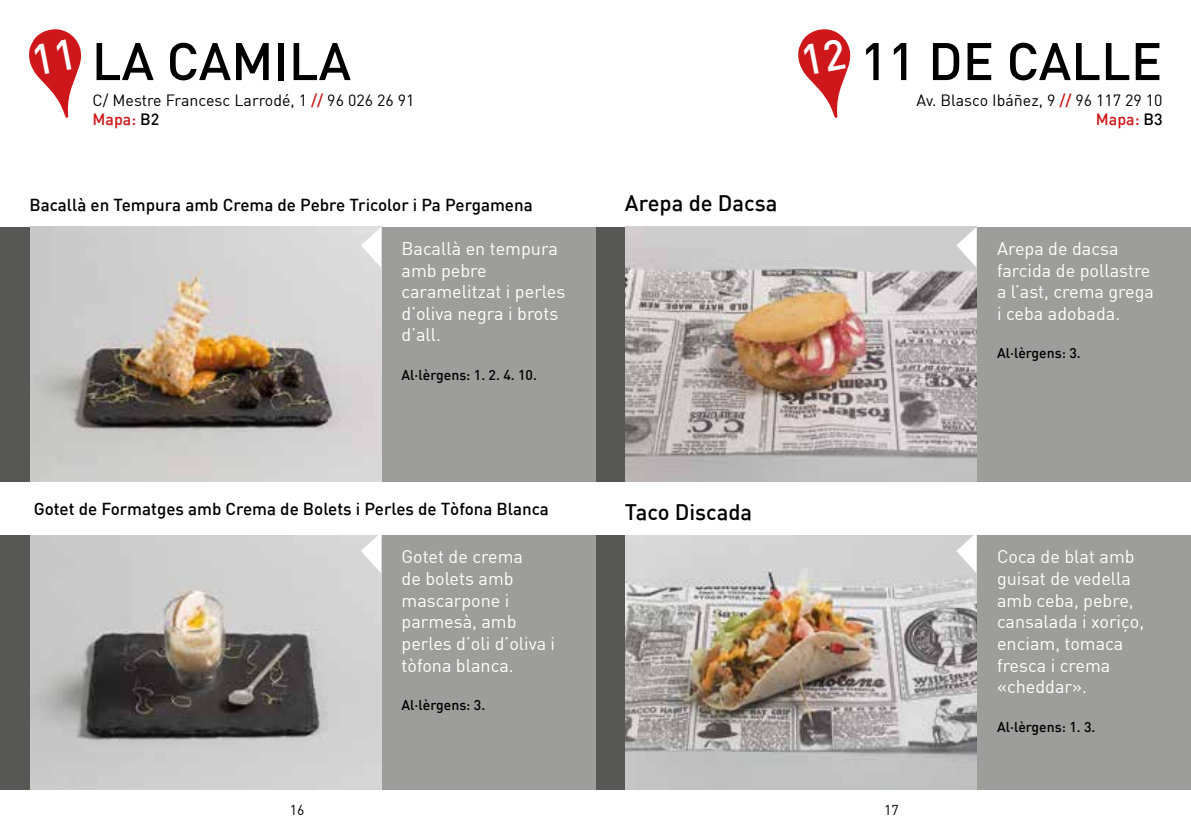
<style>
.page{position:relative;width:1191px;height:840px;background:#fff}
.page>*{position:absolute;margin:0;border:0;box-sizing:border-box;transform-origin:0 0}
.t1{font:500 52px "DIN";color:#000}
.t2{font:500 22px "DIN";color:#000}
.t3{font:18px/21.6px "DIN";color:#fff}
.t4{font:500 17px "DIN";color:#000}
.t5{font:16px/19.2px "DIN";color:#000;text-align:right}
.t6{font:500 14px "DIN";color:#000}
.t7{font:14px "DIN";color:#000}
.s1{font-weight:500;color:#cd171a}
.s2{font-weight:500}
</style>
<div class="page">
<div style="left:976px;top:227px;width:215px;height:254px;background:#9d9d9c"></div>
<div style="left:583px;top:227px;width:44px;height:254px;background:#575756"></div>
<div style="left:588px;top:535px;width:39px;height:254px;background:#575756"></div>
<div style="left:976px;top:535px;width:215px;height:254px;background:#9d9d9c"></div>
<img style="left:626px;top:227px;width:350px;height:254px">
<img style="left:626px;top:535px;width:350px;height:254px">
<svg style="left:956px;top:227px;width:20px;height:40px"></svg>
<svg style="left:956px;top:535px;width:20px;height:37px"></svg>
<div style="left:381px;top:227px;width:214px;height:254px;background:#9d9d9c"></div>
<div style="left:0;top:227px;width:31px;height:254px;background:#575756"></div>
<div style="left:0;top:535px;width:31px;height:254px;background:#575756"></div>
<div style="left:381px;top:535px;width:214px;height:254px;background:#9d9d9c"></div>
<img style="left:30px;top:227px;width:351px;height:254px">
<img style="left:30px;top:535px;width:351px;height:254px">
<svg style="left:361px;top:227px;width:20px;height:40px"></svg>
<svg style="left:361px;top:535px;width:20px;height:37px"></svg>
<svg style="left:29px;top:29px;width:53px;height:89px"></svg>
<svg style="left:798px;top:29px;width:53px;height:89px"></svg>
<h1 class="t1" style="left:92px;top:28px;width:261px">LA CAMILA</h1>
<h1 class="t1" style="left:860px;top:28px;width:303px">11 DE CALLE</h1>
<p class="t5" style="left:93px;top:90px;width:323px;text-align:left">C/ Mestre Francesc Larrodé, 1 <span class="s1">//</span> 96 026 26 91<br><span class="s1">Mapa:</span> <span class="s2">B2</span></p>
<p class="t5" style="left:916px;top:90px;width:247px">Av. Blasco Ibáñez, 9 <span class="s1">//</span> 96 117 29 10<br><span class="s1">Mapa:</span> <span class="s2">B3</span></p>
<p class="t4" style="left:29px;top:194px;width:505px">Bacallà en Tempura amb Crema de Pebre Tricolor i Pa Pergamena</p>
<p class="t3" style="left:401px;top:237px;width:165px">Bacallà en tempura amb pebre caramelitzat i perles d’oliva negra i brots d’all.</p>
<p class="t6" style="left:401px;top:365px;width:137px">Al·lèrgens: 1. 2. 4. 10.</p>
<p class="t2" style="left:625px;top:189px;width:154px">Arepa de Dacsa</p>
<p class="t3" style="left:997px;top:237px;width:158px">Arepa de dacsa farcida de pollastre a l’ast, crema grega i ceba adobada.</p>
<p class="t6" style="left:997px;top:344px;width:85px">Al·lèrgens: 3.</p>
<p class="t4" style="left:34px;top:497px;width:517px">Gotet de Formatges amb Crema de Bolets i Perles de Tòfona Blanca</p>
<p class="t2" style="left:625px;top:497px;width:129px">Taco Discada</p>
<p class="t3" style="left:401px;top:545px;width:155px">Gotet de crema<br>de bolets amb mascarpone i parmesà, amb perles d’oli d’oliva i tòfona blanca.</p>
<p class="t6" style="left:401px;top:695px;width:85px">Al·lèrgens: 3.</p>
<p class="t3" style="left:997px;top:545px;width:149px">Coca de blat amb guisat de vedella amb ceba, pebre, cansalada i xoriço, enciam, tomaca fresca i crema «cheddar».</p>
<p class="t6" style="left:997px;top:717px;width:100px">Al·lèrgens: 1. 3.</p>
<p class="t7" style="left:290px;top:801px;width:16px">16</p>
<p class="t7" style="left:884px;top:801px;width:16px">17</p>
</div>
